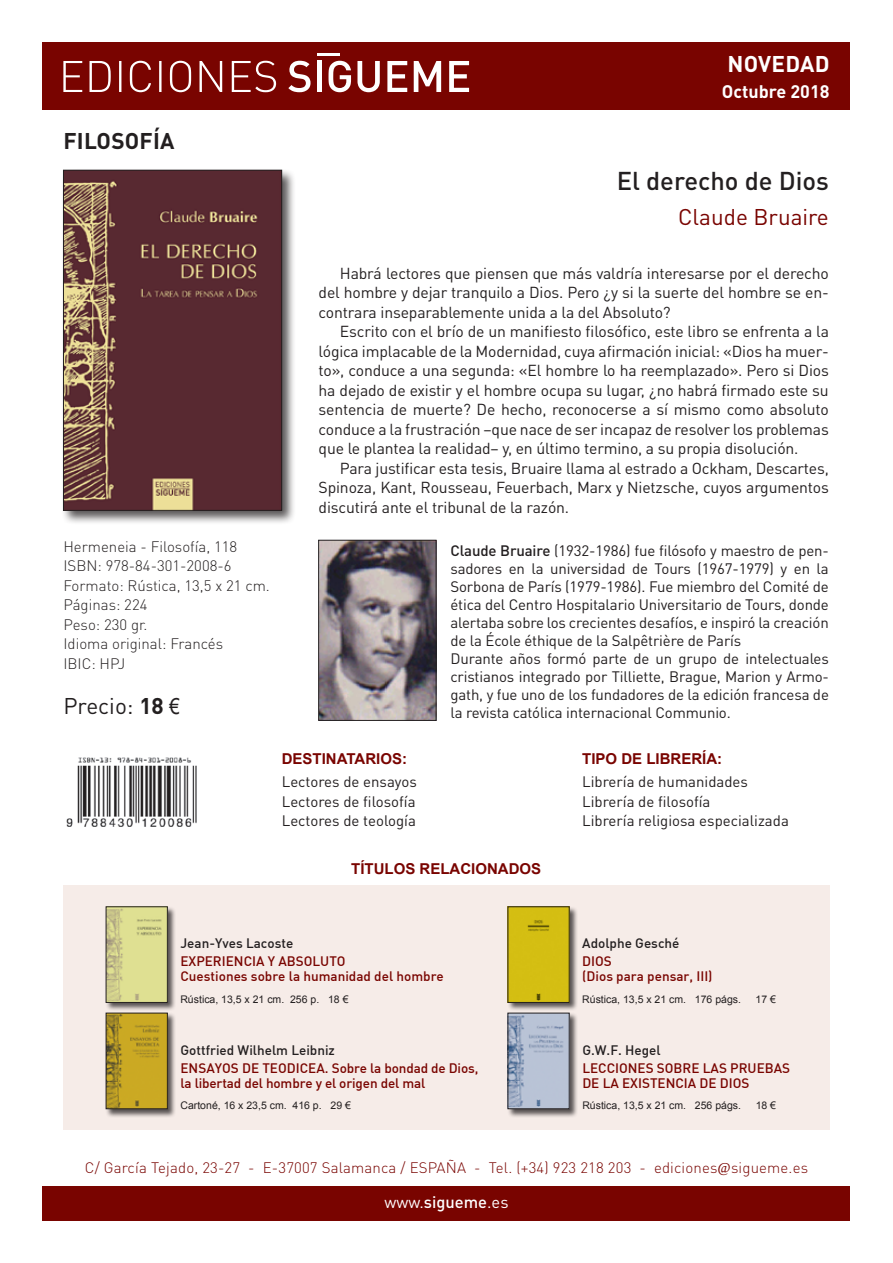
<style>
.page{position:relative;width:893px;height:1263px;background:#fff}
.page>*{position:absolute;margin:0;border:0;box-sizing:border-box;transform-origin:0 0}
.t1{font:500 25.5px "DIN Pro";color:#231f20}
.t2{font:22.5px "DIN Pro";color:#790400}
.t3{font:22.5px "DIN Pro";color:#231f20}
.t4{font:700 22.5px "DIN Pro";letter-spacing:.01em;color:#231f20}
.t5{font:700 22.5px "DIN Pro";letter-spacing:.01em;color:#fff}
.t6{font:700 18px "DIN Pro";color:#fff}
.t7{font:16.5px "DIN Pro";color:#fff}
.t8{font:15.75px/19.5px "DIN Pro";letter-spacing:-.01em;color:#231f20;text-align:justify}
.t9{font:15px/18px "DIN Pro";letter-spacing:-.01em;color:#231f20}
.t10{font:300 15px/19.5px "DIN Pro";color:#231f20}
.t11{font:300 15px "DIN Pro";letter-spacing:.01em;color:#790400}
.t12{font:700 15px "Arial";color:#790400}
.t13{font:500 13.5px/15px "DIN";color:#790400}
.t14{font:500 13.5px "DIN";color:#231f20}
.t15{font:10.5px "Arial";color:#231f20}
.s1{font-weight:700}
.s2{font-family:"Arial Narrow"}
.s3{font-weight:500}
.s4{font-family:"Sakkal Majalla";font-weight:400;font-size:19.5px}
</style>
<div class="page">
<div style="left:43px;top:1186px;width:807px;height:34px;background:#790400"></div>
<div style="left:43px;top:43px;width:807px;height:67px;background:#790400"></div>
<hr style="left:317px;top:53px;width:23px;height:3px;background:#fff">
<svg style="left:288px;top:61px;width:23px;height:31px"></svg>
<div style="left:317px;top:61px;width:5px;height:31px;background:#fff"></div>
<svg style="left:329px;top:61px;width:22px;height:31px"></svg>
<svg style="left:357px;top:61px;width:23px;height:31px"></svg>
<svg style="left:387px;top:61px;width:20px;height:31px"></svg>
<svg style="left:414px;top:61px;width:27px;height:31px"></svg>
<svg style="left:449px;top:61px;width:20px;height:31px"></svg>
<svg style="left:63px;top:61px;width:213px;height:31px"></svg>
<div style="left:61px;top:168px;width:235px;height:356px;background:#231f20;opacity:.75"></div>
<img style="left:65px;top:172px;width:215px;height:336px">
<div style="left:63px;top:170px;width:219px;height:340px;border:1px solid #231f20"></div>
<img style="left:321px;top:542px;width:113px;height:176px">
<div style="left:319px;top:540px;width:117px;height:180px;border:1px solid #231f20"></div>
<div style="left:63px;top:885px;width:767px;height:245px;background:#f6ece8"></div>
<img style="left:66px;top:757px;width:131px;height:69px">
<div style="left:507px;top:906px;width:71px;height:105px;background:#231f20;opacity:.75"></div>
<div style="left:510px;top:909px;width:57px;height:91px;background:#d4be12"></div>
<div style="left:106px;top:906px;width:70px;height:105px;background:#231f20;opacity:.75"></div>
<img style="left:108px;top:909px;width:57px;height:91px">
<div style="left:106px;top:1012px;width:70px;height:106px;background:#231f20;opacity:.75"></div>
<img style="left:108px;top:1015px;width:57px;height:92px">
<div style="left:106px;top:1013px;width:61px;height:96px;border:1px solid #231f20"></div>
<div style="left:507px;top:1012px;width:71px;height:106px;background:#231f20;opacity:.75"></div>
<img style="left:510px;top:1015px;width:57px;height:92px">
<h2 class="t5" style="left:727px;top:49px;width:104px">NOVEDAD</h2>
<h2 class="t4" style="left:63px;top:126px;width:113px">FILOSOFÍA</h2>
<p class="t6" style="left:722px;top:80px;width:109px">Octubre 2018</p>
<h1 class="t1" style="left:617px;top:163px;width:214px">El derecho de Dios</h1>
<h2 class="t2" style="left:678px;top:202px;width:152px">Claude Bruaire</h2>
<p class="t10" style="left:63px;top:536px;width:208px">Hermeneia - Filosofía, 118<br>ISBN: 978-84-301-2008-6<br>Formato: Rústica, 13,5 x 21 cm.<br>Páginas: 224<br>Peso: 230 gr.<br>Idioma original: Francés<br>IBIC: HPJ</p>
<h2 class="t3" style="left:63px;top:690px;width:118px">Precio: <span class="s1">18</span> <span class="s2">€</span></h2>
<p class="t8" style="left:319px;top:263px;width:512px;text-indent:21px">Habrá lectores que piensen que más valdría interesarse por el derecho del hombre y dejar tranquilo a Dios. Pero ¿y si la suerte del hombre se en&shy;contrara inseparablemente unida a la del Absoluto?</p>
<p class="t8" style="left:319px;top:321px;width:512px;text-indent:21px">Escrito con el brío de un manifiesto filosófico, este libro se enfrenta a la lógica implacable de la Modernidad, cuya afirmación inicial: «Dios ha muer&shy;to», conduce a una segunda: «El hombre lo ha reemplazado». Pero si Dios ha dejado de existir y el hombre ocupa su lugar, ¿no habrá firmado este su sentencia de muerte? De hecho, reconocerse a sí mismo como absoluto conduce a la frustración –que nace de ser incapaz de resolver los problemas que le plantea la realidad– y, en último termino, a su propia disolución.</p>
<p class="t8" style="left:319px;top:458px;width:512px;text-indent:21px">Para justificar esta tesis, Bruaire llama al estrado a Ockham, Descartes, Spinoza, Kant, Rousseau, Feuerbach, Marx y Nietzsche, cuyos argumentos discutirá ante el tribunal de la razón.</p>
<p class="t12" style="left:282px;top:748px;width:127px">DESTINATARIOS:</p>
<p class="t9" style="left:282px;top:772px;width:137px;line-height:19.5px;text-align:justify">Lectores de ensayos Lectores de filosofía Lectores de teología</p>
<p class="t9" style="left:450px;top:540px;width:380px"><span class="s3">Claude Bruaire</span> (1932-1986) fue filósofo y maestro de pen&shy;sadores en la universidad de Tours (1967-1979) y en la Sorbona de París (1979-1986). Fue miembro del Comité de ética del Centro Hospitalario Universitario de Tours, donde alertaba sobre los crecientes desafíos, e inspiró la creación de la École éthique de la Salpêtrière de París<br>Durante años formó parte de un grupo de intelectuales cristianos integrado por Tilliette, Brague, Marion y Armo&shy;gath, y fue uno de los fundadores de la edición francesa de la revista católica internacional Communio.</p>
<p class="t12" style="left:582px;top:748px;width:142px">TIPO DE LIBRERÍA:</p>
<p class="t9" style="left:582px;top:772px;width:208px;line-height:19.5px">Librería de humanidades<br>Librería de filosofía<br>Librería religiosa especializada</p>
<p class="t12" style="left:351px;top:859px;width:192px">TÍTULOS RELACIONADOS</p>
<p class="t14" style="left:180px;top:935px;width:114px">Jean-Yves Lacoste</p>
<p class="t13" style="left:180px;top:953px;width:265px">EXPERIENCIA Y ABSOLUTO<br>Cuestiones sobre la humanidad del hombre</p>
<p class="t15" style="left:180px;top:992px;width:170px">Rústica, 13,5 x 21 cm. 256 p. 18 €</p>
<p class="t14" style="left:180px;top:1041px;width:156px">Gottfried Wilhelm Leibniz</p>
<p class="t13" style="left:180px;top:1060px;width:299px">ENSAYOS DE TEODICEA. Sobre la bondad de Dios, la libertad del hombre y el origen del mal</p>
<p class="t15" style="left:180px;top:1098px;width:172px">Cartoné, 16 x 23,5 cm. 416 p. 29 €</p>
<p class="t14" style="left:582px;top:935px;width:99px">Adolphe Gesché</p>
<p class="t13" style="left:582px;top:953px;width:132px">DIOS<br>(Dios para pensar, III)</p>
<p class="t15" style="left:582px;top:992px;width:160px">Rústica, 13,5 x 21 cm. 176 págs.</p>
<p class="t15" style="left:756px;top:992px;width:22px">17 €</p>
<p class="t14" style="left:582px;top:1041px;width:80px">G.W.F. Hegel</p>
<p class="t13" style="left:582px;top:1060px;width:209px">LECCIONES SOBRE LAS PRUEBAS<br>DE LA EXISTENCIA DE DIOS</p>
<p class="t15" style="left:582px;top:1098px;width:160px">Rústica, 13,5 x 21 cm. 256 págs.</p>
<p class="t15" style="left:756px;top:1098px;width:22px">18 €</p>
<p class="t11" style="left:85px;top:1157px;width:725px">C/ García Tejado, 23-27 - E-37007 Salamanca / ESPAÑA - Tel. (+34) 923 218 203 - ediciones<span class="s4">@</span>sigueme.es</p>
<p class="t7" style="left:384px;top:1191px;width:126px">www.<span class="s3">sigueme</span>.es</p>
</div>
